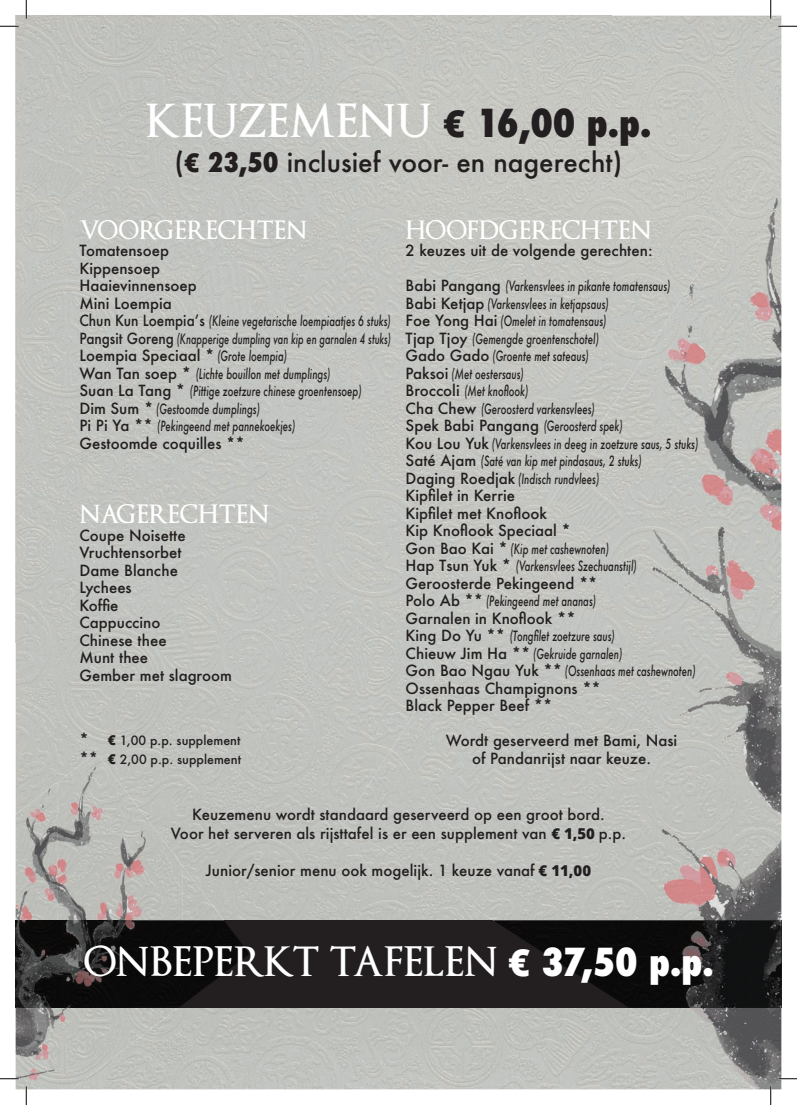
<style>
.page{position:relative;width:797px;height:1105px;background:#fff}
.page>*{position:absolute;margin:0;border:0;box-sizing:border-box;transform-origin:0 0}
.t1{font:600 45px "Optimus Princeps";color:#fff}
.t2{font:600 40px "Optimus Princeps";color:#fff}
.t3{font:500 26.25px "Futura";color:#231f20}
.t4{font:600 25px "Optimus Princeps";color:#fff}
.t5{font:500 15px/17.5px "Futura";color:#231f20}
.t6{font:italic 500 13.75px/17.5px "Futura";color:#231f20;scale:.69 1}
.t7{font:500 12.5px/18.8px "Futura";color:#231f20}
.s1{font-family:"Open Sans";font-weight:800;font-size:37.5px;color:#231f20}
.s2{font-family:"Futura";font-weight:800;font-stretch:condensed;font-size:37.5px;color:#231f20}
.s3{font-family:"Open Sans";font-weight:800}
.s4{font-weight:800;font-stretch:condensed}
.s5{font-style:normal;font-size:15px}
.s6{font-style:italic;font-size:13.75px}
.s7{font-size:15px}
.s8{font-family:"Open Sans";font-weight:800;font-size:13.75px}
.s9{font-family:"Open Sans";font-weight:800;font-size:37.5px}
.s10{font-family:"Futura";font-weight:800;font-stretch:condensed;font-size:37.5px}
</style>
<div class="page">
<img style="left:16px;top:16px;width:595px;height:312px">
<img style="left:611px;top:16px;width:170px;height:223px">
<div style="left:611px;top:239px;width:85px;height:134px;background:#c4c6c1"></div>
<img style="left:696px;top:239px;width:13px;height:15px">
<img style="left:16px;top:328px;width:297px;height:493px">
<img style="left:313px;top:328px;width:255px;height:224px">
<img style="left:568px;top:328px;width:43px;height:58px">
<img style="left:313px;top:552px;width:161px;height:134px">
<img style="left:313px;top:686px;width:73px;height:90px">
<div style="left:313px;top:776px;width:85px;height:144px;background:#bfc1bd"></div>
<div style="left:161px;top:821px;width:153px;height:89px;background:#bec0bc"></div>
<img style="left:398px;top:909px;width:42px;height:11px">
<img style="left:440px;top:909px;width:34px;height:11px">
<img style="left:224px;top:910px;width:90px;height:10px">
<img style="left:141px;top:1008px;width:508px;height:81px">
<div style="left:16px;top:920px;width:765px;height:88px;background:#231f20"></div>
<img style="left:649px;top:1008px;width:132px;height:81px">
<img style="left:629px;top:1008px;width:21px;height:13px">
<img style="left:474px;top:518px;width:263px;height:402px">
<img style="left:737px;top:167px;width:44px;height:753px">
<img style="left:386px;top:650px;width:89px;height:259px">
<img style="left:343px;top:755px;width:44px;height:97px">
<img style="left:455px;top:619px;width:20px;height:31px">
<img style="left:539px;top:474px;width:199px;height:45px">
<img style="left:568px;top:386px;width:170px;height:89px">
<img style="left:624px;top:342px;width:114px;height:45px">
<img style="left:652px;top:254px;width:86px;height:89px">
<img style="left:709px;top:211px;width:29px;height:44px">
<img style="left:493px;top:920px;width:288px;height:88px">
<img style="left:16px;top:1008px;width:125px;height:81px">
<img style="left:141px;top:1008px;width:37px;height:29px">
<img style="left:16px;top:782px;width:41px;height:138px">
<img style="left:57px;top:837px;width:126px;height:83px">
<div style="left:182px;top:865px;width:42px;height:55px;background:#bdbfbb"></div>
<img style="left:57px;top:753px;width:84px;height:84px">
<img style="left:141px;top:811px;width:20px;height:26px">
<img style="left:16px;top:920px;width:233px;height:88px">
<svg style="left:0;top:25px;width:19px;height:2px"></svg>
<svg style="left:778px;top:25px;width:19px;height:2px"></svg>
<svg style="left:0;top:1078px;width:19px;height:1px"></svg>
<svg style="left:778px;top:1078px;width:19px;height:1px"></svg>
<svg style="left:25px;top:0;width:2px;height:19px"></svg>
<svg style="left:25px;top:1086px;width:2px;height:19px"></svg>
<svg style="left:770px;top:0;width:1px;height:19px"></svg>
<svg style="left:770px;top:1086px;width:1px;height:19px"></svg>
<h1 class="t1" style="left:146px;top:97px;width:507px">KEUZEMENU <span class="s1">€</span> <span class="s2">16,00 p.p.</span></h1>
<h3 class="t3" style="left:175px;top:145px;width:449px">(<span class="s3">€</span> <span class="s4">23,50</span> inclusief voor- en nagerecht)</h3>
<h3 class="t4" style="left:79px;top:216px;width:229px">VOORGERECHTEN</h3>
<p class="t5" style="left:79px;top:242px;width:119px">Tomatensoep<br>Kippensoep<br>Haaievinnensoep<br>Mini Loempia</p>
<p class="t6" style="left:79px;top:312px;width:453px"><span class="s5">Chun Kun Loempiaʼs</span> (Kleine vegetarische loempiaatjes 6 stuks)<br><span class="s5">Pangsit Goreng</span> (Knapperige dumpling van kip en garnalen 4 stuks)</p>
<p class="t5" style="left:79px;top:347px;width:209px">Loempia Speciaal * <span class="s6">(Grote loempia)</span></p>
<p class="t6" style="left:79px;top:365px;width:410px"><span class="s5">Wan Tan soep *</span> (Lichte bouillon met dumplings)<br><span class="s5">Suan La Tang *</span> (Pittige zoetzure chinese groentensoep)<br><span class="s5">Dim Sum *</span> (Gestoomde dumplings)<br><span class="s5">Pi Pi Ya **</span> (Pekingeend met pannekoekjes)</p>
<p class="t5" style="left:79px;top:434px;width:167px">Gestoomde coquilles **</p>
<h3 class="t4" style="left:79px;top:501px;width:191px">NAGERECHTEN</h3>
<p class="t5" style="left:79px;top:526px;width:154px">Coupe Noisette<br>Vruchtensorbet<br>Dame Blanche<br>Lychees<br>Koffie<br>Cappuccino<br>Chinese thee<br>Munt thee<br>Gember met slagroom</p>
<p class="t7" style="left:79px;top:731px;width:163px"><span class="s7">*</span> <span class="s8">€</span> 1,00 p.p. supplement <span class="s7">**</span> <span class="s8">€</span> 2,00 p.p. supplement</p>
<h3 class="t4" style="left:405px;top:216px;width:248px">HOOFDGERECHTEN</h3>
<p class="t5" style="left:405px;top:242px;width:248px">2 keuzes uit de volgende gerechten:</p>
<p class="t6" style="left:405px;top:277px;width:425px"><span class="s5">Babi Pangang</span> (Varkensvlees in pikante tomatensaus)<br><span class="s5">Babi Ketjap</span> (Varkensvlees in ketjapsaus)<br><span class="s5">Foe Yong Hai</span> (Omelet in tomatensaus)<br><span class="s5">Tjap Tjoy</span> (Gemengde groentenschotel)<br><span class="s5">Gado Gado</span> (Groente met sateaus)<br><span class="s5">Paksoi</span> (Met oestersaus)<br><span class="s5">Broccoli</span> (Met knoflook)<br><span class="s5">Cha Chew</span> (Geroosterd varkensvlees)<br><span class="s5">Spek Babi Pangang</span> (Geroosterd spek)<br><span class="s5">Kou Lou Yuk</span> (Varkensvlees in deeg in zoetzure saus, 5 stuks)<br><span class="s5">Saté Ajam</span> (Saté van kip met pindasaus, 2 stuks)<br><span class="s5">Daging Roedjak</span> (Indisch rundvlees)</p>
<p class="t5" style="left:405px;top:487px;width:167px">Kipfilet in Kerrie<br>Kipfilet met Knoflook<br>Kip Knoflook Speciaal *</p>
<p class="t6" style="left:405px;top:540px;width:336px"><span class="s5">Gon Bao Kai *</span> (Kip met cashewnoten)<br><span class="s5">Hap Tsun Yuk *</span> (Varkensvlees Szechuanstijl)</p>
<p class="t5" style="left:405px;top:574px;width:193px">Geroosterde Pekingeend **</p>
<p class="t6" style="left:405px;top:592px;width:277px"><span class="s5">Polo Ab **</span> (Pekingeend met ananas)</p>
<p class="t5" style="left:405px;top:609px;width:171px">Garnalen in Knoflook **</p>
<p class="t6" style="left:405px;top:627px;width:422px"><span class="s5">King Do Yu **</span> (Tongfilet zoetzure saus)<br><span class="s5">Chieuw Jim Ha **</span> (Gekruide garnalen)<br><span class="s5">Gon Bao Ngau Yuk **</span> (Ossenhaas met cashewnoten)</p>
<p class="t5" style="left:405px;top:679px;width:197px">Ossenhaas Champignons **<br>Black Pepper Beef **</p>
<p class="t5" style="left:446px;top:732px;width:233px;text-align:center">Wordt geserveerd met Bami, Nasi of Pandanrijst naar keuze.</p>
<p class="t5" style="left:171px;top:805px;width:457px;line-height:18.8px;text-align:center">Keuzemenu wordt standaard geserveerd op een groot bord.<br>Voor het serveren als rijsttafel is er een supplement van <span class="s3">€ 1,50</span> p.p.</p>
<p class="t5" style="left:206px;top:862px;width:387px">Junior/senior menu ook mogelijk. 1 keuze vanaf <span class="s3">€ 11,00</span></p>
<h2 class="t2" style="left:83px;top:940px;width:632px">ONBEPERKT TAFELEN <span class="s9">€</span> <span class="s10">37,50 p.p.</span></h2>
</div>
